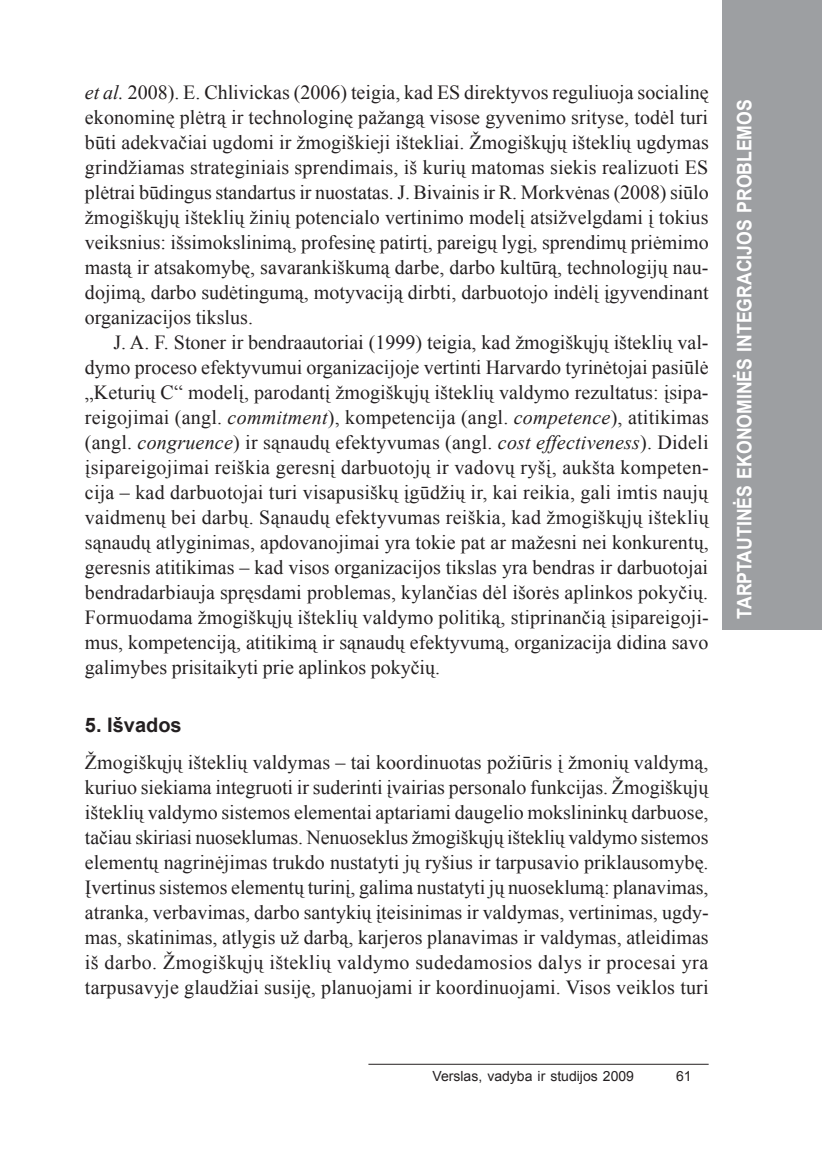
<style>
.page{position:relative;width:822px;height:1163px;background:#fff}
.page>*{position:absolute;margin:0;border:0;box-sizing:border-box;transform-origin:0 0}
.t1{font:20px/25px "Times New Roman";color:#231f20;text-align:justify}
.t2{font:700 20px "Arial";color:#fff;scale:.88 1}
.t3{font:700 20px "Arial";color:#231f20}
.t4{font:14px "Arial";color:#231f20}
.s1{font-style:italic}
</style>
<div class="page">
<hr style="left:368px;top:1063px;width:341px;height:1px;background:#231f20">
<div style="left:722px;top:0;width:100px;height:629px;background:#9d9fa2"></div>
<p class="t1" style="left:85px;top:79px;width:625px"><span class="s1">et al.</span> 2008). E. Chlivickas (2006) teigia, kad ES direktyvos reguliuoja socialinę ekonominę plėtrą ir technologinę pažangą visose gyvenimo srityse, todėl turi būti adekvačiai ugdomi ir žmogiškieji ištekliai. Žmogiškųjų išteklių ugdymas grindžiamas strateginiais sprendimais, iš kurių matomas siekis realizuoti ES plėtrai būdingus standartus ir nuostatas. J. Bivainis ir R. Morkvėnas (2008) siūlo žmogiškųjų išteklių žinių potencialo vertinimo modelį atsižvelgdami į tokius veiksnius: išsimokslinimą, profesinę patirtį, pareigų lygį, sprendimų priėmimo mastą ir atsakomybę, savarankiškumą darbe, darbo kultūrą, technologijų nau&shy;dojimą, darbo sudėtingumą, motyvaciją dirbti, darbuotojo indėlį įgyvendinant organizacijos tikslus.</p>
<p class="t1" style="left:85px;top:329px;width:626px;text-indent:28px">J. A. F. Stoner ir bendraautoriai (1999) teigia, kad žmogiškųjų išteklių val&shy;dymo proceso efektyvumui organizacijoje vertinti Harvardo tyrinėtojai pasiūlė „Keturių C“ modelį, parodantį žmogiškųjų išteklių valdymo rezultatus: įsipa&shy;reigojimai (angl. <span class="s1">commitment</span>), kompetencija (angl. <span class="s1">competence</span>), atitikimas (angl. <span class="s1">congruence</span>) ir sąnaudų efektyvumas (angl. <span class="s1">cost effectiveness</span>). Dideli įsipareigojimai reiškia geresnį darbuotojų ir vadovų ryšį, aukšta kompeten&shy;cija – kad darbuotojai turi visapusiškų įgūdžių ir, kai reikia, gali imtis naujų vaidmenų bei darbų. Sąnaudų efektyvumas reiškia, kad žmogiškųjų išteklių sąnaudų atlyginimas, apdovanojimai yra tokie pat ar mažesni nei konkurentų, geresnis atitikimas – kad visos organizacijos tikslas yra bendras ir darbuotojai bendradarbiauja spręsdami problemas, kylančias dėl išorės aplinkos pokyčių.<br>Formuodama žmogiškųjų išteklių valdymo politiką, stiprinančią įsipareigoji&shy;mus, kompetenciją, atitikimą ir sąnaudų efektyvumą, organizacija didina savo galimybes prisitaikyti prie aplinkos pokyčių.</p>
<p class="t3" style="left:85px;top:712px;width:98px">5. Išvados</p>
<p class="t1" style="left:85px;top:749px;width:625px">Žmogiškųjų išteklių valdymas – tai koordinuotas požiūris į žmonių valdymą, kuriuo siekiama integruoti ir suderinti įvairias personalo funkcijas. Žmogiškųjų išteklių valdymo sistemos elementai aptariami daugelio mokslininkų darbuose, tačiau skiriasi nuoseklumas. Nenuoseklus žmogiškųjų išteklių valdymo sistemos elementų nagrinėjimas trukdo nustatyti jų ryšius ir tarpusavio priklausomybę.<br>Įvertinus sistemos elementų turinį, galima nustatyti jų nuoseklumą: planavimas, atranka, verbavimas, darbo santykių įteisinimas ir valdymas, vertinimas, ugdy&shy;mas, skatinimas, atlygis už darbą, karjeros planavimas ir valdymas, atleidimas iš darbo. Žmogiškųjų išteklių valdymo sudedamosios dalys ir procesai yra tarpusavyje glaudžiai susiję, planuojami ir koordinuojami. Visos veiklos turi</p>
<p class="t2" style="left:731px;top:618px;width:591px;rotate:-90deg">Tarptautinės ekonominės integracijos problemos</p>
<p class="t4" style="left:432px;top:1066px;width:203px">Verslas, vadyba ir studijos 2009</p>
<p class="t4" style="left:676px;top:1066px;width:17px">61</p>
</div>
